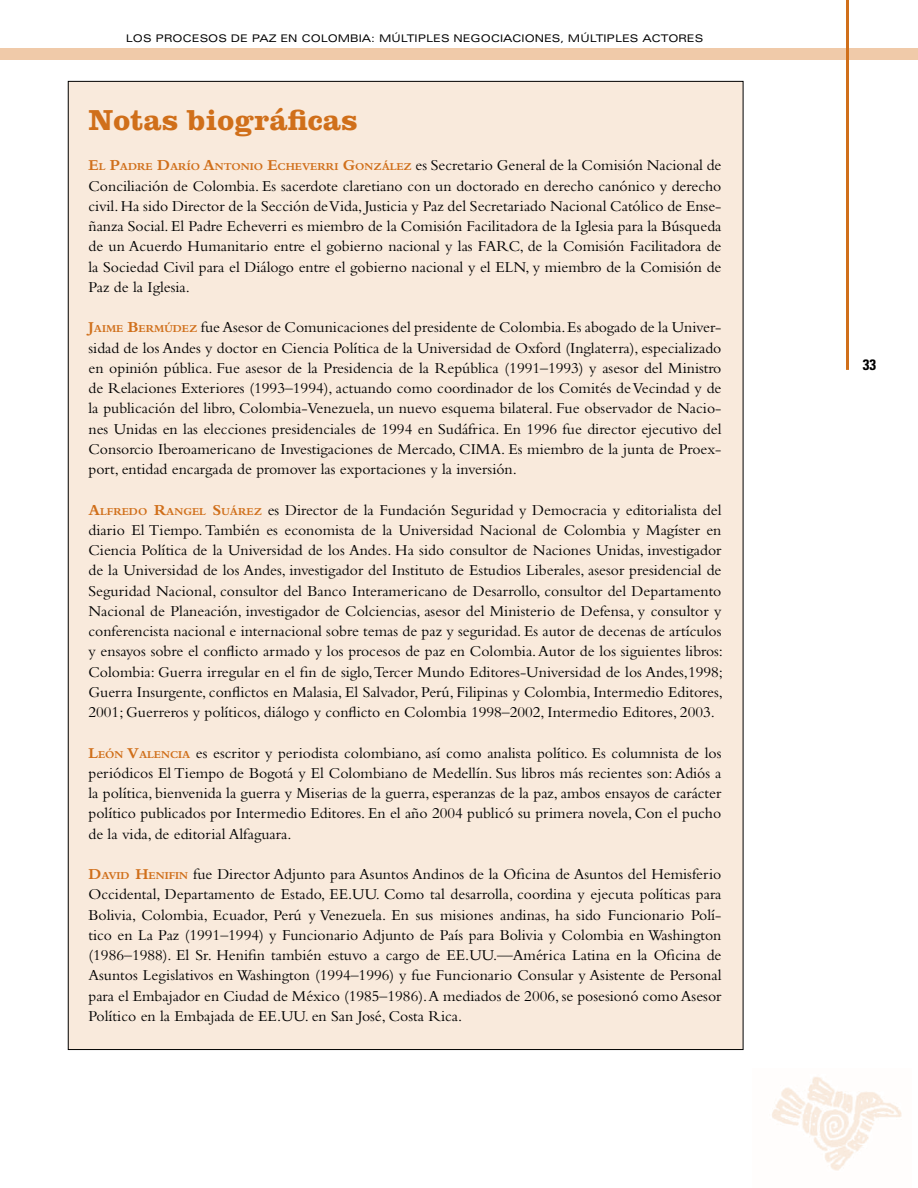
<style>
.page{position:relative;width:918px;height:1188px;background:#fff}
.page>*{position:absolute;margin:0;border:0;box-sizing:border-box;transform-origin:0 0}
.t1{font:700 30px "Clarendon";color:#d06f1a}
.t2{font:15.75px/20.2px "Bembo";color:#000;text-align:justify}
.t3{font:700 condensed 15px "Univers";color:#000}
.t4{font:expanded 10.5px "Univers";color:#000}
.s1{font-weight:700;color:#d06f1a}
.s2{font-weight:700;font-size:10.95px;color:#d06f1a}
</style>
<div class="page">
<div style="left:0;top:48px;width:918px;height:12px;background:#f0caa9"></div>
<hr style="left:846px;top:0;width:3px;height:370px;background:#d06f1a">
<img style="left:772px;top:1077px;width:130px;height:94px">
<div style="left:68px;top:81px;width:675px;height:969px;background:#f9eadc"></div>
<p class="t4" style="left:126px;top:34px;width:579px">LOS PROCESOS DE PAZ EN COLOMBIA: MÚLTIPLES NEGOCIACIONES, MÚLTIPLES ACTORES</p>
<h1 class="t1" style="left:88px;top:110px;width:271px">Notas biográficas</h1>
<p class="t2" style="left:88px;top:157px;width:635px"><span class="s1">E</span><span class="s2">L</span> <span class="s1">P</span><span class="s2">ADRE</span> <span class="s1">D</span><span class="s2">ARÍO</span> <span class="s1">A</span><span class="s2">NTONIO</span> <span class="s1">E</span><span class="s2">CHEVERRI</span> <span class="s1">G</span><span class="s2">ONZÁLEZ</span> es Secretario General de la Comisión Nacional de Conciliación de Colombia. Es sacerdote claretiano con un doctorado en derecho canónico y derecho civil. Ha sido Director de la Sección de Vida, Justicia y Paz del Secretariado Nacional Católico de Ense&shy;ñanza Social. El Padre Echeverri es miembro de la Comisión Facilitadora de la Iglesia para la Búsqueda de un Acuerdo Humanitario entre el gobierno nacional y las FARC, de la Comisión Facilitadora de la Sociedad Civil para el Diálogo entre el gobierno nacional y el ELN, y miembro de la Comisión de Paz de la Iglesia.</p>
<p class="t2" style="left:88px;top:319px;width:635px"><span class="s1">J</span><span class="s2">AIME</span> <span class="s1">B</span><span class="s2">ERMÚDEZ</span> fue Asesor de Comunicaciones del presidente de Colombia. Es abogado de la Univer&shy;sidad de los Andes y doctor en Ciencia Política de la Universidad de Oxford (Inglaterra), especializado en opinión pública. Fue asesor de la Presidencia de la República (1991–1993) y asesor del Ministro de Relaciones Exteriores (1993–1994), actuando como coordinador de los Comités de Vecindad y de la publicación del libro, Colombia-Venezuela, un nuevo esquema bilateral. Fue observador de Nacio&shy;nes Unidas en las elecciones presidenciales de 1994 en Sudáfrica. En 1996 fue director ejecutivo del Consorcio Iberoamericano de Investigaciones de Mercado, CIMA. Es miembro de la junta de Proex&shy;port, entidad encargada de promover las exportaciones y la inversión.</p>
<p class="t2" style="left:88px;top:501px;width:636px"><span class="s1">A</span><span class="s2">LFREDO</span> <span class="s1">R</span><span class="s2">ANGEL</span> <span class="s1">S</span><span class="s2">UÁREZ</span> es Director de la Fundación Seguridad y Democracia y editorialista del diario El Tiempo. También es economista de la Universidad Nacional de Colombia y Magíster en Ciencia Política de la Universidad de los Andes. Ha sido consultor de Naciones Unidas, investigador de la Universidad de los Andes, investigador del Instituto de Estudios Liberales, asesor presidencial de Seguridad Nacional, consultor del Banco Interamericano de Desarrollo, consultor del Departamento Nacional de Planeación, investigador de Colciencias, asesor del Ministerio de Defensa, y consultor y conferencista nacional e internacional sobre temas de paz y seguridad. Es autor de decenas de artículos y ensayos sobre el conflicto armado y los procesos de paz en Colombia. Autor de los siguientes libros:<br>Colombia: Guerra irregular en el fin de siglo, Tercer Mundo Editores-Universidad de los Andes,1998; Guerra Insurgente, conflictos en Malasia, El Salvador, Perú, Filipinas y Colombia, Intermedio Editores, 2001; Guerreros y políticos, diálogo y conflicto en Colombia 1998–2002, Intermedio Editores, 2003.</p>
<p class="t2" style="left:88px;top:744px;width:634px"><span class="s1">L</span><span class="s2">EÓN</span> <span class="s1">V</span><span class="s2">ALENCIA</span> es escritor y periodista colombiano, así como analista político. Es columnista de los periódicos El Tiempo de Bogotá y El Colombiano de Medellín. Sus libros más recientes son: Adiós a la política, bienvenida la guerra y Miserias de la guerra, esperanzas de la paz, ambos ensayos de carácter político publicados por Intermedio Editores. En el año 2004 publicó su primera novela, Con el pucho de la vida, de editorial Alfaguara.</p>
<p class="t2" style="left:88px;top:866px;width:635px"><span class="s1">D</span><span class="s2">AVID</span> <span class="s1">H</span><span class="s2">ENIFIN</span> fue Director Adjunto para Asuntos Andinos de la Oficina de Asuntos del Hemisferio Occidental, Departamento de Estado, EE.UU. Como tal desarrolla, coordina y ejecuta políticas para Bolivia, Colombia, Ecuador, Perú y Venezuela. En sus misiones andinas, ha sido Funcionario Polí&shy;tico en La Paz (1991–1994) y Funcionario Adjunto de País para Bolivia y Colombia en Washington (1986–1988). El Sr. Henifin también estuvo a cargo de EE.UU.—América Latina en la Oficina de Asuntos Legislativos en Washington (1994–1996) y fue Funcionario Consular y Asistente de Personal para el Embajador en Ciudad de México (1985–1986). A mediados de 2006, se posesionó como Asesor Político en la Embajada de EE.UU. en San José, Costa Rica.</p>
<p class="t3" style="left:863px;top:359px;width:15px">33</p>
</div>
